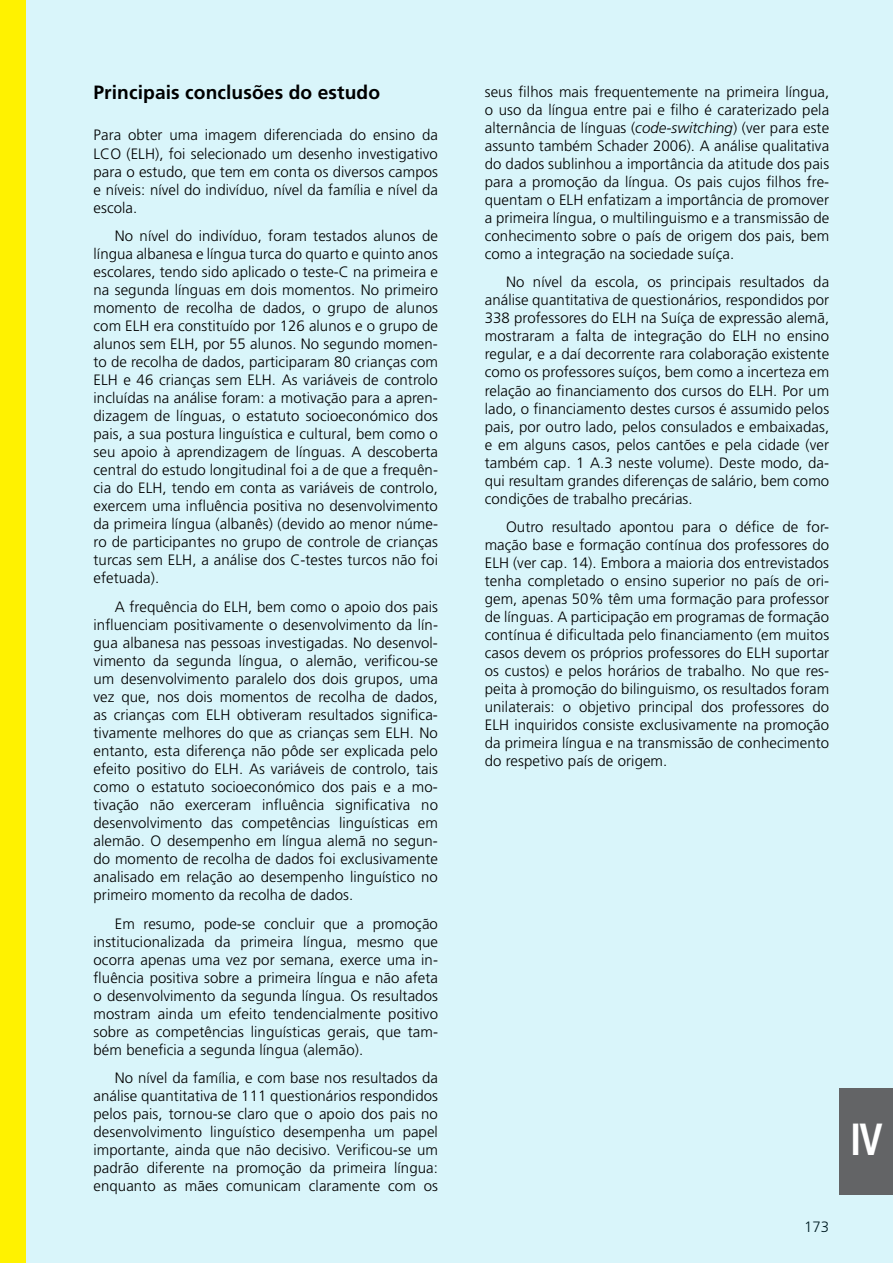
<style>
.page{position:relative;width:893px;height:1263px;background:#d9f5fa}
.page>*{position:absolute;margin:0;border:0;box-sizing:border-box;transform-origin:0 0}
.t1{font:700 condensed 45px "Frutiger";color:#fff;scale:.9 1}
.t2{font:700 19.2px "Frutiger LT Pro";letter-spacing:.005em;color:#000}
.t3{font:300 15px/18px "Frutiger";letter-spacing:.005em;color:#000;text-align:justify}
.s1{font-style:italic}
</style>
<div class="page">
<div style="left:840px;top:1089px;width:53px;height:106px;background:#636466"></div>
<div style="left:0;top:0;width:26px;height:1263px;background:#fff200"></div>
<p class="t2" style="left:94px;top:81px;width:288px">Principais conclusões do estudo</p>
<p class="t3" style="left:94px;top:126px;width:346px">Para obter uma imagem diferenciada do ensino da LCO (ELH), foi selecionado um desenho investigativo para o estudo, que tem em conta os diversos campos e níveis: nível do indivíduo, nível da família e nível da escola.</p>
<p class="t3" style="left:94px;top:227px;width:346px;text-indent:21px">No nível do indivíduo, foram testados alunos de língua albanesa e língua turca do quarto e quinto anos escolares, tendo sido aplicado o teste-C na primeira e na segunda línguas em dois momentos. No primeiro momento de recolha de dados, o grupo de alunos com ELH era constituído por 126 alunos e o grupo de alunos sem ELH, por 55 alunos. No segundo momen&shy;to de recolha de dados, participaram 80 crianças com ELH e 46 crianças sem ELH. As variáveis de controlo incluídas na análise foram: a motivação para a apren&shy;dizagem de línguas, o estatuto socioeconómico dos pais, a sua postura linguística e cultural, bem como o seu apoio à aprendizagem de línguas. A descoberta central do estudo longitudinal foi a de que a frequên&shy;cia do ELH, tendo em conta as variáveis de controlo, exercem uma influência positiva no desenvolvimento da primeira língua (albanês) (devido ao menor núme&shy;ro de participantes no grupo de controle de crianças turcas sem ELH, a análise dos C-testes turcos não foi efetuada).</p>
<p class="t3" style="left:94px;top:598px;width:346px;text-indent:21px">A frequência do ELH, bem como o apoio dos pais influenciam positivamente o desenvolvimento da lín&shy;gua albanesa nas pessoas investigadas. No desenvol&shy;vimento da segunda língua, o alemão, verificou-se um desenvolvimento paralelo dos dois grupos, uma vez que, nos dois momentos de recolha de dados, as crianças com ELH obtiveram resultados significa&shy;tivamente melhores do que as crianças sem ELH. No entanto, esta diferença não pôde ser explicada pelo efeito positivo do ELH. As variáveis de controlo, tais como o estatuto socioeconómico dos pais e a mo&shy;tivação não exerceram influência significativa no desenvolvimento das competências linguísticas em alemão. O desempenho em língua alemã no segun&shy;do momento de recolha de dados foi exclusivamente analisado em relação ao desempenho linguístico no primeiro momento da recolha de dados.</p>
<p class="t3" style="left:94px;top:914px;width:346px;text-indent:21px">Em resumo, pode-se concluir que a promoção institucionalizada da primeira língua, mesmo que ocorra apenas uma vez por semana, exerce uma in&shy;fluência positiva sobre a primeira língua e não afeta o desenvolvimento da segunda língua. Os resultados mostram ainda um efeito tendencialmente positivo sobre as competências linguísticas gerais, que tam&shy;bém beneficia a segunda língua (alemão).</p>
<p class="t3" style="left:94px;top:1069px;width:346px;text-indent:21px">No nível da família, e com base nos resultados da análise quantitativa de 111 questionários respondidos pelos pais, tornou-se claro que o apoio dos pais no desenvolvimento linguístico desempenha um papel importante, ainda que não decisivo. Verificou-se um padrão diferente na promoção da primeira língua: enquanto as mães comunicam claramente com os</p>
<p class="t3" style="left:485px;top:83px;width:346px">seus filhos mais frequentemente na primeira língua, o uso da língua entre pai e filho é caraterizado pela alternância de línguas (<span class="s1">code-switching</span>) (ver para este assunto também Schader 2006). A análise qualitativa do dados sublinhou a importância da atitude dos pais para a promoção da língua. Os pais cujos filhos fre&shy;quentam o ELH enfatizam a importância de promover a primeira língua, o multilinguismo e a transmissão de conhecimento sobre o país de origem dos pais, bem como a integração na sociedade suíça.</p>
<p class="t3" style="left:485px;top:273px;width:346px;text-indent:21px">No nível da escola, os principais resultados da análise quantitativa de questionários, respondidos por 338 professores do ELH na Suíça de expressão alemã, mostraram a falta de integração do ELH no ensino regular, e a daí decorrente rara colaboração existente como os professores suíços, bem como a incerteza em relação ao financiamento dos cursos do ELH. Por um lado, o financiamento destes cursos é assumido pelos pais, por outro lado, pelos consulados e embaixadas, e em alguns casos, pelos cantões e pela cidade (ver também cap. 1 A.3 neste volume). Deste modo, da&shy;qui resultam grandes diferenças de salário, bem como condições de trabalho precárias.</p>
<p class="t3" style="left:485px;top:518px;width:346px;text-indent:21px">Outro resultado apontou para o défice de for&shy;mação base e formação contínua dos professores do ELH (ver cap. 14). Embora a maioria dos entrevistados tenha completado o ensino superior no país de ori&shy;gem, apenas 50% têm uma formação para professor de línguas. A participação em programas de formação contínua é dificultada pelo financiamento (em muitos casos devem os próprios professores do ELH suportar os custos) e pelos horários de trabalho. No que res&shy;peita à promoção do bilinguismo, os resultados foram unilaterais: o objetivo principal dos professores do ELH inquiridos consiste exclusivamente na promoção da primeira língua e na transmissão de conhecimento do respetivo país de origem.</p>
<h1 class="t1" style="left:850px;top:1113px;width:38px">IV</h1>
<p class="t3" style="left:804px;top:1218px;width:27px">173</p>
</div>
